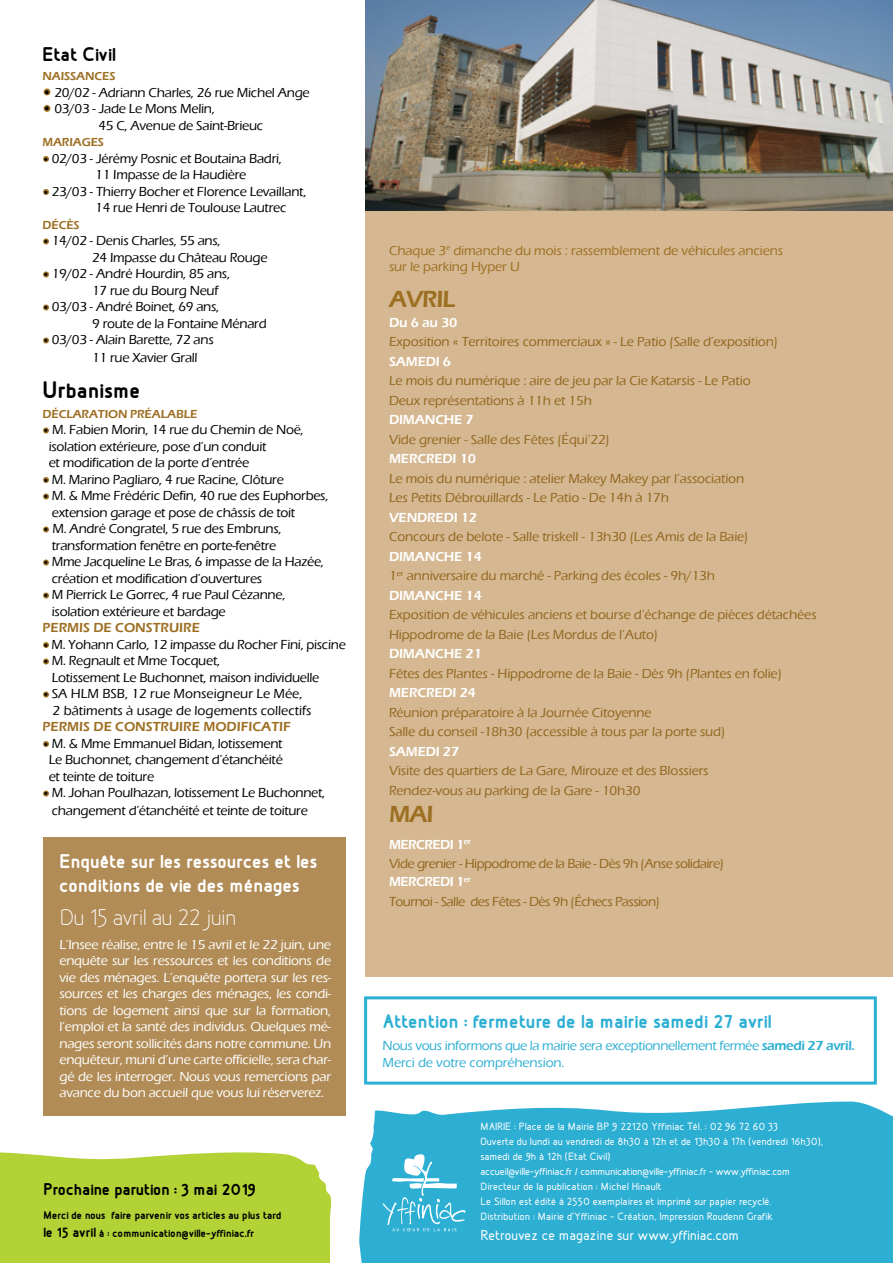
<style>
.page{position:relative;width:893px;height:1263px;background:#fff}
.page>*{position:absolute;margin:0;border:0;box-sizing:border-box;transform-origin:0 0}
.t1{font:24px "Designio";letter-spacing:-.03em;color:#fff}
.t2{font:700 24px "Designio";color:#000}
.t3{font:600 24px "Eras ITC";letter-spacing:-.04em;color:#9d6f23}
.t4{font:700 21px/24px "Designio";color:#fff}
.t5{font:700 21px "Designio";color:#2dafd3}
.t6{font:700 21px "Designio";color:#000}
.t7{font:700 18px "Designio";letter-spacing:-.01em;color:#000}
.t8{font:500 15px "Designio";color:#fff}
.t9{font:500 13.5px/16.5px "Eras ITC";letter-spacing:-.02em;color:#000}
.t10{font:500 13.5px/19.5px "Eras ITC";letter-spacing:-.01em;color:#91661f}
.t11{font:500 13.5px/16.5px "Eras ITC";letter-spacing:-.02em;color:#fff;text-align:justify}
.t12{font:500 13.5px/19.5px "Eras ITC";letter-spacing:-.04em;color:#91661f}
.t13{font:500 13.5px/16.5px "Eras ITC";letter-spacing:-.03em;color:#2dafd3}
.t14{font:500 13.5px/16.5px "Eras ITC";letter-spacing:-.01em;color:#9d6f23}
.t15{font:600 13.5px "Eras ITC";letter-spacing:-.01em;color:#fff}
.t16{font:500 13.5px/16.5px "Eras ITC";color:#000}
.t17{font:600 13.5px "Eras ITC";color:#9d6f23}
.t18{font:700 12px/18px "Designio";color:#000}
.t19{font:600 12px "Eras ITC";letter-spacing:-.01em;color:#9d6f23}
.t20{font:500 11.25px/15px "Designio";color:#fff}
.s1{font-size:10.5px}
.s2{font-size:25.5px}
.s3{font-size:15px}
.s4{font-weight:600;color:#fff}
.s5{font-weight:600}
</style>
<div class="page">
<div style="left:366px;top:0;width:527px;height:976px;background:#d5b891"></div>
<img style="left:366px;top:0;width:527px;height:211px">
<svg style="left:43px;top:88px;width:8px;height:24px"></svg>
<svg style="left:43px;top:156px;width:6px;height:6px"></svg>
<svg style="left:43px;top:189px;width:6px;height:6px"></svg>
<svg style="left:43px;top:238px;width:6px;height:7px"></svg>
<svg style="left:43px;top:271px;width:6px;height:7px"></svg>
<svg style="left:43px;top:304px;width:6px;height:7px"></svg>
<svg style="left:43px;top:337px;width:6px;height:7px"></svg>
<svg style="left:43px;top:427px;width:6px;height:7px"></svg>
<svg style="left:43px;top:477px;width:6px;height:6px"></svg>
<svg style="left:43px;top:493px;width:6px;height:7px"></svg>
<svg style="left:43px;top:526px;width:6px;height:7px"></svg>
<svg style="left:43px;top:559px;width:6px;height:7px"></svg>
<svg style="left:43px;top:592px;width:6px;height:7px"></svg>
<svg style="left:43px;top:642px;width:6px;height:6px"></svg>
<svg style="left:43px;top:658px;width:6px;height:7px"></svg>
<svg style="left:43px;top:691px;width:6px;height:7px"></svg>
<svg style="left:43px;top:741px;width:6px;height:6px"></svg>
<svg style="left:43px;top:790px;width:6px;height:7px"></svg>
<div style="left:0;top:1152px;width:332px;height:111px;background:#b3d235"></div>
<svg style="left:359px;top:1101px;width:534px;height:162px;fill:#2dafd3"></svg>
<svg style="left:383px;top:1154px;width:82px;height:77px"></svg>
<div style="left:364px;top:996px;width:513px;height:88px;background:#fff;border:3px solid #2dafd3"></div>
<div style="left:43px;top:837px;width:303px;height:278px;background:#b18c56"></div>
<h2 class="t6" style="left:43px;top:42px;width:75px">Etat Civil</h2>
<p class="t19" style="left:43px;top:69px;width:74px">NAISSANCES</p>
<p class="t9" style="left:43px;top:84px;width:269px">• 20/02 - Adriann Charles, 26 rue Michel Ange</p>
<p class="t9" style="left:98px;top:100px;width:166px;text-indent:-56px">• 03/03 - Jade Le Mons Melin,<br>45 C, Avenue de Saint-Brieuc</p>
<p class="t19" style="left:43px;top:135px;width:63px">MARIAGES</p>
<p class="t9" style="left:95px;top:150px;width:188px;text-indent:-53px"><span class="s1">•</span> 02/03 - Jérémy Posnic et Boutaina Badri,<br>11 Impasse de la Haudière</p>
<p class="t9" style="left:95px;top:183px;width:213px;text-indent:-53px"><span class="s1">•</span> 23/03 - Thierry Bocher et Florence Levaillant,<br>14 rue Henri de Toulouse Lautrec</p>
<p class="t19" style="left:43px;top:218px;width:39px">DÉCÈS</p>
<p class="t9" style="left:92px;top:232px;width:177px;text-indent:-50px"><span class="s1">•</span> 14/02 - Denis Charles, 55 ans,<br>24 Impasse du Château Rouge</p>
<p class="t9" style="left:92px;top:265px;width:139px;text-indent:-50px"><span class="s1">•</span> 19/02 - André Hourdin, 85 ans,<br>17 rue du Bourg Neuf</p>
<p class="t9" style="left:92px;top:298px;width:176px;text-indent:-50px"><span class="s1">•</span> 03/03 - André Boinet, 69 ans,<br>9 route de la Fontaine Ménard</p>
<p class="t9" style="left:92px;top:331px;width:123px;line-height:18px;text-indent:-50px"><span class="s1">•</span> 03/03 - Alain Barette, 72 ans<br>11 rue Xavier Grall</p>
<h1 class="t2" style="left:43px;top:377px;width:100px"><span class="s2">Ur</span>banisme</h1>
<p class="t19" style="left:43px;top:407px;width:156px">DÉCLARATION PRÉALABLE</p>
<p class="t9" style="left:49px;top:421px;width:256px;text-indent:-6px"><span class="s1">•</span> M. Fabien Morin, 14 rue du Chemin de Noë, isolation extérieure, pose d’un conduit<br>et modification de la porte d’entrée</p>
<p class="t9" style="left:43px;top:471px;width:243px"><span class="s1">•</span> M. Marino Pagliaro, 4 rue Racine, Clôture</p>
<p class="t9" style="left:52px;top:487px;width:278px;text-indent:-9px"><span class="s1">•</span> M. &amp; Mme Frédéric Defin, 40 rue des Euphorbes, extension garage et pose de châssis de toit</p>
<p class="t9" style="left:43px;top:520px;width:241px;text-align:center"><span class="s1">•</span> M. André Congratel, 5 rue des Embruns, transformation fenêtre en porte-fenêtre</p>
<p class="t9" style="left:52px;top:553px;width:274px;text-indent:-9px"><span class="s1">•</span> Mme Jacqueline Le Bras, 6 impasse de la Hazée, création et modification d’ouvertures</p>
<p class="t9" style="left:52px;top:586px;width:235px;text-indent:-9px"><span class="s1">•</span> M Pierrick Le Gorrec, 4 rue Paul Cézanne, isolation extérieure et bardage</p>
<p class="t17" style="left:43px;top:620px;width:159px">PERMIS DE CONSTRUIRE</p>
<p class="t9" style="left:43px;top:636px;width:305px"><span class="s1">•</span> M. Yohann Carlo, 12 impasse du Rocher Fini, piscine</p>
<p class="t9" style="left:52px;top:652px;width:269px;text-indent:-9px"><span class="s1">•</span> M. Regnault et Mme Tocquet,<br>Lotissement Le Buchonnet, maison individuelle</p>
<p class="t16" style="left:53px;top:685px;width:260px;text-indent:-10px"><span class="s1">•</span> SA HLM BSB, 12 rue Monseigneur Le Mée,<br>2 bâtiments à usage de logements collectifs</p>
<p class="t17" style="left:43px;top:719px;width:17px">PERMIS</p>
<p class="t17" style="left:93px;top:719px;width:32px">DE CONSTRUIRE</p>
<p class="t17" style="left:203px;top:719px;width:9px">MODIFICATIF</p>
<p class="t9" style="left:49px;top:735px;width:236px;text-align:justify;text-indent:-6px"><span class="s1">•</span> M. &amp; Mme Emmanuel Bidan, lotissement Le Buchonnet, changement d’étanchéité et teinte de toiture</p>
<p class="t9" style="left:43px;top:784px;width:284px;line-height:18px;text-align:center"><span class="s1">•</span> M. Johan Poulhazan, lotissement Le Buchonnet, changement d’étanchéité et teinte de toiture</p>
<h2 class="t4" style="left:60px;top:849px;width:259px">Enquête sur les ressources et les conditions de vie des ménages</h2>
<h1 class="t1" style="left:60px;top:904px;width:178px">Du 15 avril au 22 juin</h1>
<p class="t11" style="left:60px;top:936px;width:273px">L’Insee réalise, entre le 15 avril et le 22 juin, une enquête sur les ressources et les conditions de vie des ménages. L’enquête portera sur les res&shy;sources et les charges des ménages, les condi&shy;tions de logement ainsi que sur la formation, l’emploi et la santé des individus. Quelques mé&shy;nages seront sollicités dans notre commune. Un enquêteur, muni d’une carte officielle, sera char&shy;gé de les interroger. Nous vous remercions par avance du bon accueil que vous lui réserverez.</p>
<h3 class="t7" style="left:43px;top:1179px;width:214px">Prochaine parution : 3 mai 2019</h3>
<p class="t18" style="left:43px;top:1205px;width:240px">Merci de nous faire parvenir vos articles au plus tard <span class="s3">le 15 avril</span> à : communication@ville-yffiniac.fr</p>
<p class="t14" style="left:389px;top:242px;width:396px">Chaque 3<sup>e</sup> dimanche du mois : rassemblement de véhicules anciens sur le parking Hyper U</p>
<h1 class="t3" style="left:389px;top:286px;width:68px">AVRIL</h1>
<p class="t15" style="left:389px;top:315px;width:70px">DU 6 AU 30</p>
<p class="t10" style="left:389px;top:332px;width:390px">Exposition « Territoires commerciaux » - Le Patio (Salle d’exposition)</p>
<p class="t15" style="left:389px;top:354px;width:64px">SAMEDI 6</p>
<p class="t10" style="left:389px;top:371px;width:363px">Le mois du numérique : aire de jeu par la Cie Katarsis - Le Patio<br>Deux représentations à 11h et 15h</p>
<p class="t15" style="left:389px;top:412px;width:86px">DIMANCHE 7</p>
<p class="t10" style="left:389px;top:430px;width:222px">Vide grenier - Salle des Fêtes (Équi’22)</p>
<p class="t15" style="left:389px;top:451px;width:88px">MERCREDI 10</p>
<p class="t10" style="left:389px;top:469px;width:357px">Le mois du numérique : atelier Makey Makey par l’association<br>Les Petits Débrouillards - Le Patio - De 14h à 17h</p>
<p class="t15" style="left:389px;top:510px;width:90px">VENDREDI 12</p>
<p class="t10" style="left:389px;top:527px;width:361px">Concours de belote - Salle triskell - 13h30 (Les Amis de la Baie)</p>
<p class="t10" style="left:389px;top:547px;width:327px"><span class="s4">DIMANCHE 14<br></span>1<sup>er</sup> anniversaire du marché - Parking des écoles - 9h/13h<br><span class="s4">DIMANCHE 14</span></p>
<p class="t10" style="left:389px;top:605px;width:429px">Exposition de véhicules anciens et bourse d’échange de pièces détachées<br>Hippodrome de la Baie (Les Mordus de l’Auto)</p>
<p class="t15" style="left:389px;top:646px;width:94px">DIMANCHE 21</p>
<p class="t10" style="left:389px;top:664px;width:394px">Fêtes des Plantes - Hippodrome de la Baie - Dès 9h (Plantes en folie)</p>
<p class="t15" style="left:389px;top:685px;width:88px">MERCREDI 24</p>
<p class="t10" style="left:389px;top:703px;width:338px">Réunion préparatoire à la Journée Citoyenne<br>Salle du conseil -18h30 (accessible à tous par la porte sud)</p>
<p class="t15" style="left:389px;top:744px;width:72px">SAMEDI 27</p>
<p class="t10" style="left:389px;top:761px;width:321px">Visite des quartiers de La Gare, Mirouze et des Blossiers<br>Rendez-vous au parking de la Gare - 10h30</p>
<h1 class="t3" style="left:389px;top:800px;width:46px">MAI</h1>
<p class="t12" style="left:389px;top:835px;width:336px"><span class="s4">MERCREDI 1</span><sup>ER<br></sup>Vide grenier - Hippodrome de la Baie - Dès 9h (Anse solidaire)</p>
<p class="t12" style="left:389px;top:872px;width:272px"><span class="s4">MERCREDI 1</span><sup>ER<br></sup>Tournoi - Salle des Fêtes - Dès 9h (Échecs Passion)</p>
<h2 class="t5" style="left:383px;top:1009px;width:391px">Attention : fermeture de la mairie samedi 27 avril</h2>
<p class="t13" style="left:383px;top:1037px;width:474px">Nous vous informons que la mairie sera exceptionnellement fermée <span class="s5">SAMEDI 27 AVRIL.<br></span>Merci de votre compréhension.</p>
<p class="t20" style="left:480px;top:1119px;width:344px">MAIRIE : Place de la Mairie BP 9 22120 Yffiniac Tél. : 02 96 72 60 33<br>Ouverte du lundi au vendredi de 8h30 à 12h et de 13h30 à 17h (vendredi 16h30), samedi de 9h à 12h (Etat Civil)<br>accueil@ville-yffiniac.fr / communication@ville-yffiniac.fr - www.yffiniac.com Directeur de la publication : Michel Hinault<br>Le Sillon est édité à 2550 exemplaires et imprimé sur papier recyclé.<br>Distribution : Mairie d’Yffiniac - Création, Impression Roudenn Grafik</p>
<p class="t8" style="left:480px;top:1227px;width:260px">Retrouvez ce magazine sur www.yffiniac.com</p>
</div>
